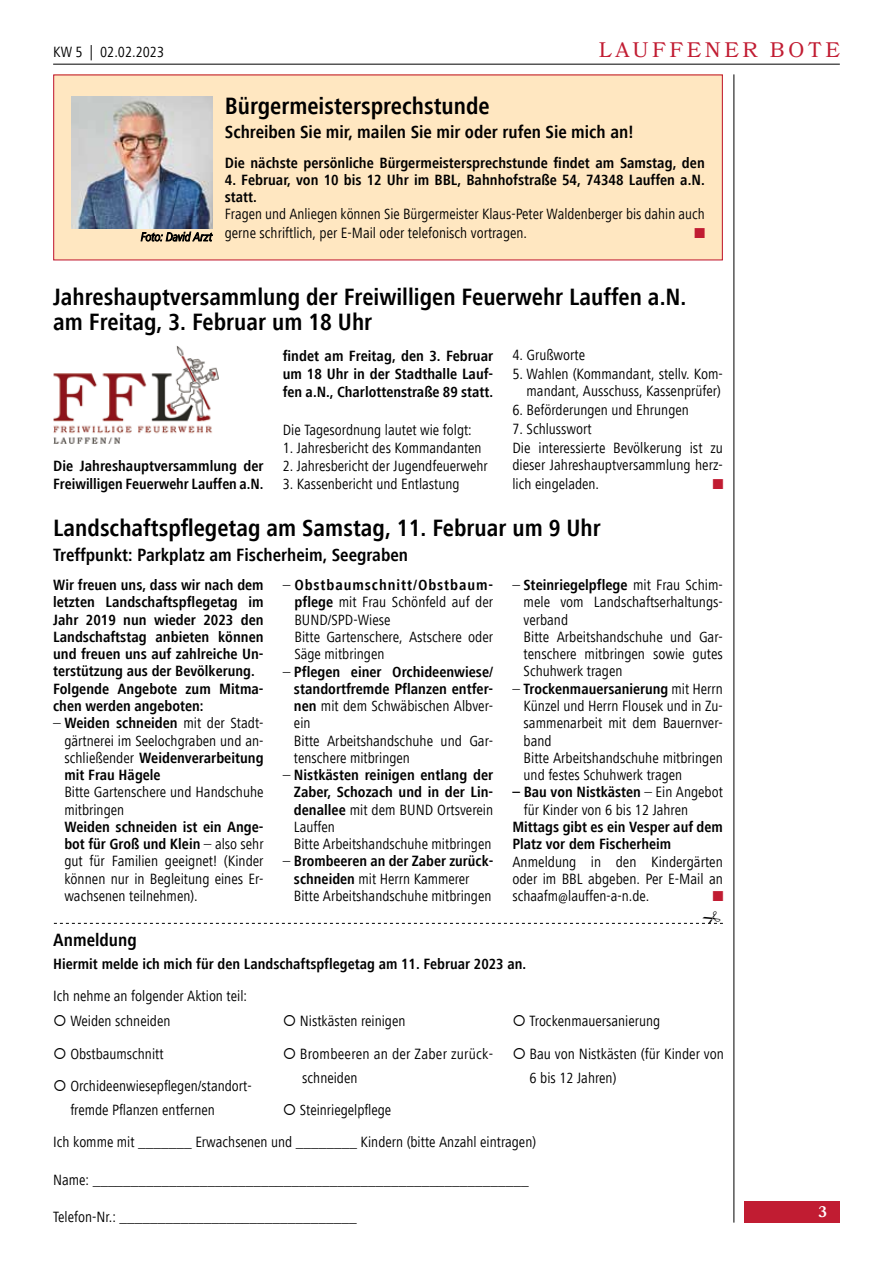
<style>
.page{position:relative;width:893px;height:1263px;background:#fff}
.page>*{position:absolute;margin:0;border:0;box-sizing:border-box;transform-origin:0 0}
.t1{font:700 condensed 24.3px/25.5px "Frutiger Next LT";color:#000}
.t2{font:21px "Bookmania";letter-spacing:.17em;color:#c11c32}
.t3{font:700 condensed 18.3px "Frutiger Next LT";color:#000}
.t4{font:condensed 15.3px/17.2px "Frutiger Next LT";color:#000}
.t5{font:700 condensed 15.3px/17.2px "Frutiger Next LT";color:#000}
.t6{font:600 15.3px "Bookmania";color:#fff}
.s1{font-weight:700}
.s2{font-weight:400}
</style>
<div class="page">
<div style="left:744px;top:1201px;width:96px;height:21px;background:#c11c32"></div>
<hr style="left:53px;top:64px;width:787px;height:1px;background:#000">
<hr style="left:733px;top:74px;width:1px;height:1148px;background:#000">
<div style="left:54px;top:75px;width:668px;height:185px;background:#ffe7c1"></div>
<img style="left:72px;top:96px;width:140px;height:132px">
<img style="left:53px;top:346px;width:166px;height:97px">
<svg style="left:54px;top:922px;width:669px;height:2px"></svg>
<p class="t4" style="left:53px;top:44px;width:112px">KW 5 | 02.02.2023</p>
<h2 class="t2" style="left:599px;top:38px;width:243px">LAUFFENER BOTE</h2>
<h1 class="t1" style="left:225px;top:93px;width:266px">Bürgermeistersprechstunde</h1>
<p class="t3" style="left:225px;top:122px;width:410px">Schreiben Sie mir, mailen Sie mir oder rufen Sie mich an!</p>
<p class="t5" style="left:225px;top:154px;width:481px">Die nächste persönliche Bürgermeistersprechstunde findet am Samstag, den</p>
<p class="t5" style="left:225px;top:171px;width:481px">4. Februar, von 10 bis 12 Uhr im BBL, Bahnhofstraße 54, 74348 Lauffen a.N. statt.</p>
<p class="t4" style="left:141px;top:205px;width:565px;line-height:18.6px;text-indent:84px">Fragen und Anliegen können Sie Bürgermeister Klaus-Peter Waldenberger bis dahin auch<br><sub>Foto:</sub> <sub>David</sub> <sub>Arzt</sub> gerne schriftlich, per E-Mail oder telefonisch vortragen.</p>
<h1 class="t1" style="left:53px;top:284px;width:635px">Jahreshauptversammlung der Freiwilligen Feuerwehr Lauffen a.N. am Freitag, 3. Februar um 18 Uhr</h1>
<p class="t5" style="left:53px;top:456px;width:212px;line-height:18.1px">Die Jahreshauptversammlung der<br>Freiwilligen Feuerwehr Lauffen a.N.</p>
<p class="t5" style="left:283px;top:347px;width:212px;line-height:18.1px;text-align:justify">findet am Freitag, den 3. Februar um 18 Uhr in der Stadthalle Lauf&shy;fen a.N., Charlottenstraße 89 statt.</p>
<p class="t4" style="left:283px;top:421px;width:191px">Die Tagesordnung lautet wie folgt:</p>
<p class="t4" style="left:283px;top:439px;width:200px">1. Jahresbericht des Kommandanten</p>
<p class="t4" style="left:283px;top:457px;width:206px">2. Jahresbericht der Jugendfeuerwehr</p>
<p class="t4" style="left:283px;top:475px;width:178px">3. Kassenbericht und Entlastung</p>
<p class="t4" style="left:512px;top:346px;width:74px">4. Grußworte</p>
<p class="t4" style="left:512px;top:365px;width:212px;text-align:right">5. Wahlen (Kommandant, stellv. Kom&shy;mandant, Ausschuss, Kassenprüfer)</p>
<p class="t4" style="left:512px;top:402px;width:178px">6. Beförderungen und Ehrungen</p>
<p class="t4" style="left:512px;top:420px;width:212px;line-height:18.9px">7. Schlusswort<br>Die interessierte Bevölkerung ist zu</p>
<p class="t4" style="left:512px;top:456px;width:212px;line-height:18.6px">dieser Jahreshauptversammlung herz&shy;lich eingeladen.</p>
<h1 class="t1" style="left:53px;top:515px;width:549px">Landschaftspflegetag am Samstag, 11. Februar um 9 Uhr</h1>
<p class="t3" style="left:53px;top:545px;width:356px">Treffpunkt: Parkplatz am Fischerheim, Seegraben</p>
<p class="t5" style="left:53px;top:576px;width:212px">Wir freuen uns, dass wir nach dem letzten Landschaftspflegetag im<br>Jahr 2019 nun wieder 2023 den<br>Landschaftstag anbieten können und freuen uns auf zahlreiche Un&shy;terstützung aus der Bevölkerung.<br>Folgende Angebote zum Mitma&shy;chen werden angeboten:</p>
<p class="t4" style="left:64px;top:715px;width:201px;text-align:justify;text-indent:-11px">– <span class="s1">Weiden schneiden</span> mit der Stadt&shy;gärtnerei im Seelochgraben und an&shy;schließender <span class="s1">Weidenverarbeitung mit Frau Hägele</span></p>
<p class="t4" style="left:64px;top:784px;width:201px">Bitte Gartenschere und Handschuhe mitbringen</p>
<p class="t4" style="left:64px;top:818px;width:201px;text-align:justify"><span class="s1">Weiden schneiden ist ein Ange&shy;bot für Groß und Klein</span> – also sehr gut für Familien geeignet! (Kinder können nur in Begleitung eines Er&shy;wachsenen teilnehmen).</p>
<p class="t4" style="left:524px;top:576px;width:201px;text-indent:-11px">– <span class="s1">Steinriegelpflege</span> mit Frau Schim&shy;mele vom Landschaftserhaltungs&shy;verband<br>Bitte Arbeitshandschuhe und Gar&shy;tenschere mitbringen sowie gutes<br>Schuhwerk tragen</p>
<p class="t4" style="left:524px;top:680px;width:201px;text-indent:-11px">– <span class="s1">Trockenmauersanierung</span> mit Herrn<br>Künzel und Herrn Flousek und in Zu&shy;sammenarbeit mit dem Bauernver&shy;band<br>Bitte Arbeitshandschuhe mitbringen und festes Schuhwerk tragen</p>
<p class="t4" style="left:524px;top:784px;width:201px;text-indent:-11px"><span class="s1">– Bau von Nistkästen</span> – Ein Angebot für Kinder von 6 bis 12 Jahren</p>
<p class="t5" style="left:512px;top:818px;width:212px">Mittags gibt es ein Vesper auf dem<br>Platz vor dem Fischerheim</p>
<p class="t4" style="left:512px;top:853px;width:212px;text-align:justify">Anmeldung in den Kindergärten oder im BBL abgeben. Per E-Mail an schaafm@lauffen-a-n.de.</p>
<p class="t4" style="left:294px;top:576px;width:200px;text-indent:-12px">– <span class="s1">Obstbaumschnitt/Obstbaum&shy;pflege</span> mit Frau Schönfeld auf der<br>BUND/SPD-Wiese<br>Bitte Gartenschere, Astschere oder<br>Säge mitbringen</p>
<p class="t4" style="left:294px;top:663px;width:201px;text-indent:-11px">– <span class="s1">Pflegen einer Orchideenwiese/ standortfremde Pflanzen entfer&shy;nen</span> mit dem Schwäbischen Albver&shy;ein<br>Bitte Arbeitshandschuhe und Gar&shy;tenschere mitbringen</p>
<p class="t5" style="left:294px;top:766px;width:201px;text-indent:-11px"><span class="s2">–</span> Nistkästen reinigen entlang der<br>Zaber, Schozach und in der Lin&shy;denallee <span class="s2">mit dem BUND Ortsverein<br>Lauffen<br>Bitte Arbeitshandschuhe mitbringen</span></p>
<p class="t4" style="left:294px;top:853px;width:201px;text-indent:-11px">– <span class="s1">Brombeeren an der Zaber zurück&shy;schneiden</span> mit Herrn Kammerer<br>Bitte Arbeitshandschuhe mitbringen</p>
<p class="t3" style="left:53px;top:929px;width:85px">Anmeldung</p>
<p class="t5" style="left:53px;top:955px;width:475px">Hiermit melde ich mich für den Landschaftspflegetag am 11. Februar 2023 an.</p>
<p class="t4" style="left:53px;top:987px;width:195px">Ich nehme an folgender Aktion teil:</p>
<p class="t4" style="left:53px;top:1012px;width:119px">○ Weiden schneiden</p>
<p class="t4" style="left:53px;top:1045px;width:112px">○ Obstbaumschnitt</p>
<p class="t4" style="left:70px;top:1074px;width:183px;line-height:24px;text-indent:-17px">○ Orchideenwiese pflegen/standort&shy;fremde Pflanzen entfernen</p>
<p class="t4" style="left:283px;top:1012px;width:124px">○ Nistkästen reinigen</p>
<p class="t4" style="left:302px;top:1042px;width:191px;line-height:24px;text-indent:-20px">○ Brombeeren an der Zaber zurück&shy;schneiden</p>
<p class="t4" style="left:283px;top:1101px;width:110px">○ Steinriegelpflege</p>
<p class="t4" style="left:512px;top:1012px;width:149px">○ Trockenmauersanierung</p>
<p class="t4" style="left:530px;top:1042px;width:196px;line-height:24px;text-indent:-17px">○ Bau von Nistkästen (für Kinder von<br>6 bis 12 Jahren)</p>
<p class="t4" style="left:53px;top:1133px;width:485px">Ich komme mit _______ Erwachsenen und ________ Kindern (bitte Anzahl eintragen)</p>
<p class="t4" style="left:53px;top:1171px;width:477px">Name: _________________________________________________________</p>
<p class="t4" style="left:53px;top:1208px;width:305px">Telefon-Nr.: _______________________________</p>
<p class="t6" style="left:818px;top:1203px;width:10px">3</p>
</div>
